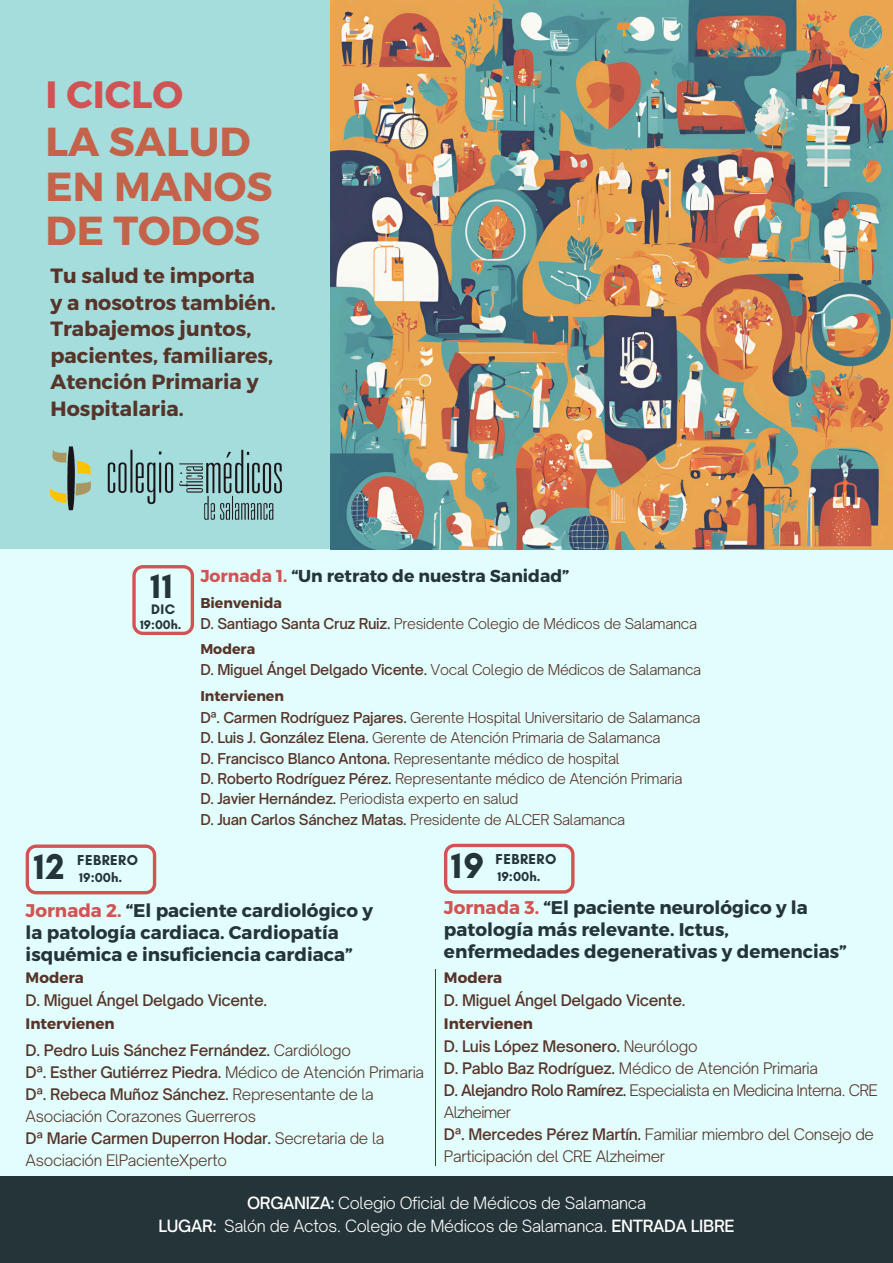
<style>
.page{position:relative;width:893px;height:1263px;background:#a4dddc}
.page>*{position:absolute;margin:0;border:0;box-sizing:border-box;transform-origin:0 0}
.t1{font:700 40.5px/44.4px "Montserrat";color:#c4624a}
.t2{font:700 38.03px "Montserrat";color:#d15353}
.t3{font:700 36.45px "Glacial Indifference";color:#253439}
.t4{font:700 34.95px "Glacial Indifference";color:#253439}
.t5{font:700 20.62px/26.4px "Montserrat";color:#573429}
.t6{font:700 18.38px/21.9px "Montserrat";color:#253439}
.t7{font:700 17.25px "Montserrat";color:#253439}
.t8{font:300 16.12px "Open Sauce One";letter-spacing:-.02em;color:#fff}
.t9{font:300 15.3px/21.9px "Open Sauce One";letter-spacing:-.02em;color:#573429}
.t10{font:300 15.3px/21.9px "Open Sauce One";letter-spacing:-.04em;color:#573429}
.t11{font:500 15.3px "Open Sauce One";letter-spacing:-.02em;color:#573429}
.t12{font:700 15.15px "Montserrat";color:#573429}
.t13{font:700 14.7px "Glacial Indifference";letter-spacing:.03em;color:#253439}
.t14{font:300 14.33px "Open Sauce One";letter-spacing:-.02em;color:#573429}
.t15{font:700 14.17px "Montserrat";color:#573429}
.t16{font:700 14.02px "Glacial Indifference";color:#253439}
.t17{font:700 13.27px "Glacial Indifference";color:#253439}
.t18{font:700 12.67px "Glacial Indifference";color:#253439}
.s1{color:#d15353}
.s2{font-weight:500}
</style>
<div class="page">
<div style="left:0;top:1175px;width:893px;height:88px;background:#253439"></div>
<div style="left:0;top:549px;width:893px;height:626px;background:#e1fdfc"></div>
<img style="left:330px;top:0;width:563px;height:549px">
<img style="left:50px;top:446px;width:232px;height:74px">
<svg style="left:132px;top:565px;width:62px;height:70px"></svg>
<hr style="left:435px;top:969px;width:1px;height:197px;background:#573429">
<svg style="left:444px;top:844px;width:130px;height:50px"></svg>
<svg style="left:26px;top:844px;width:130px;height:50px"></svg>
<h2 class="t2" style="left:46px;top:70px;width:139px">I CICLO</h2>
<p class="t1" style="left:46px;top:117px;width:228px">LA SALUD<br>EN MANOS<br>DE TODOS</p>
<p class="t5" style="left:50px;top:262px;width:227px">Tu salud te importa<br>y a nosotros también.<br>Trabajemos juntos, pacientes, familiares,<br>Atención Primaria y<br>Hospitalaria.</p>
<p class="t4" style="left:151px;top:565px;width:24px">11</p>
<p class="t7" style="left:200px;top:565px;width:370px"><span class="s1">Jornada 1.</span> “Un retrato de nuestra Sanidad”</p>
<p class="t15" style="left:200px;top:594px;width:83px">Bienvenida</p>
<h3 class="t16" style="left:151px;top:601px;width:26px">DIC</h3>
<p class="t18" style="left:140px;top:617px;width:43px">19:00h.</p>
<p class="t14" style="left:200px;top:615px;width:498px"><span class="s2">D. Santiago Santa Cruz Ruiz.</span> Presidente Colegio de Médicos de Salamanca</p>
<p class="t15" style="left:200px;top:639px;width:56px">Modera</p>
<p class="t14" style="left:200px;top:661px;width:502px"><span class="s2">D. Miguel Ángel Delgado Vicente.</span> Vocal Colegio de Médicos de Salamanca</p>
<h6 class="t3" style="left:34px;top:844px;width:32px">12</h6>
<p class="t13" style="left:77px;top:851px;width:62px">FEBRERO</p>
<h6 class="t17" style="left:79px;top:869px;width:44px">19:00h.</h6>
<p class="t15" style="left:200px;top:687px;width:85px">Intervienen</p>
<p class="t14" style="left:200px;top:708px;width:502px"><span class="s2">Dª. Carmen Rodríguez Pajares.</span> Gerente Hospital Universitario de Salamanca</p>
<p class="t14" style="left:200px;top:729px;width:462px"><span class="s2">D. Luis J. González Elena.</span> Gerente de Atención Primaria de Salamanca</p>
<p class="t14" style="left:200px;top:749px;width:421px"><span class="s2">D. Francisco Blanco Antona.</span> Representante médico de hospital</p>
<p class="t14" style="left:200px;top:769px;width:484px"><span class="s2">D. Roberto Rodríguez Pérez.</span> Representante médico de Atención Primaria</p>
<p class="t14" style="left:200px;top:790px;width:320px"><span class="s2">D. Javier Hernández.</span> Periodista experto en salud</p>
<p class="t14" style="left:200px;top:810px;width:426px"><span class="s2">D. Juan Carlos Sánchez Matas.</span> Presidente de ALCER Salamanca</p>
<h5 class="t3" style="left:451px;top:843px;width:34px">19</h5>
<h5 class="t13" style="left:495px;top:850px;width:62px">FEBRERO</h5>
<p class="t17" style="left:497px;top:869px;width:44px">19:00h.</p>
<p class="t6" style="left:26px;top:899px;width:349px"><span class="s1">Jornada 2.</span> “El paciente cardiológico y la patología cardiaca. Cardiopatía isquémica e insuficiencia cardiaca”</p>
<h4 class="t12" style="left:26px;top:968px;width:60px">Modera</h4>
<p class="t11" style="left:26px;top:991px;width:243px">D. Miguel Ángel Delgado Vicente.</p>
<h4 class="t12" style="left:26px;top:1014px;width:91px">Intervienen</h4>
<p class="t9" style="left:26px;top:1039px;width:400px"><span class="s2">D. Pedro Luis Sánchez Fernández.</span> Cardiólogo<br><span class="s2">Dª. Esther Gutiérrez Piedra.</span> Médico de Atención Primaria <span class="s2">Dª. Rebeca Muñoz Sánchez.</span> Representante de la Asociación Corazones Guerreros</p>
<p class="t9" style="left:26px;top:1127px;width:360px"><span class="s2">Dª Marie Carmen Duperron Hodar.</span> Secretaria de la<br>Asociación ElPacienteXperto</p>
<h3 class="t6" style="left:444px;top:895px;width:404px"><span class="s1">Jornada 3.</span> “El paciente neurológico y la patología más relevante. Ictus, enfermedades degenerativas y demencias”</h3>
<h5 class="t12" style="left:444px;top:968px;width:60px">Modera</h5>
<p class="t11" style="left:444px;top:991px;width:243px">D. Miguel Ángel Delgado Vicente.</p>
<h3 class="t12" style="left:444px;top:1014px;width:91px">Intervienen</h3>
<h5 class="t10" style="left:444px;top:1035px;width:435px"><span class="s2">D. Luis López Mesonero.</span> Neurólogo<br><span class="s2">D. Pablo Baz Rodríguez.</span> Médico de Atención Primaria<br><span class="s2">D. Alejandro Rolo Ramírez.</span> Especialista en Medicina Interna. CRE Alzheimer</h5>
<p class="t9" style="left:444px;top:1123px;width:431px"><span class="s2">Dª. Mercedes Pérez Martín.</span> Familiar miembro del Consejo de<br>Participación del CRE Alzheimer</p>
<h1 class="t8" style="left:247px;top:1192px;width:401px"><span class="s2">ORGANIZA:</span> Colegio Oficial de Médicos de Salamanca</h1>
<h1 class="t8" style="left:159px;top:1215px;width:577px"><span class="s2">LUGAR:</span> Salón de Actos. Colegio de Médicos de Salamanca. <span class="s2">ENTRADA LIBRE</span></h1>
</div>
